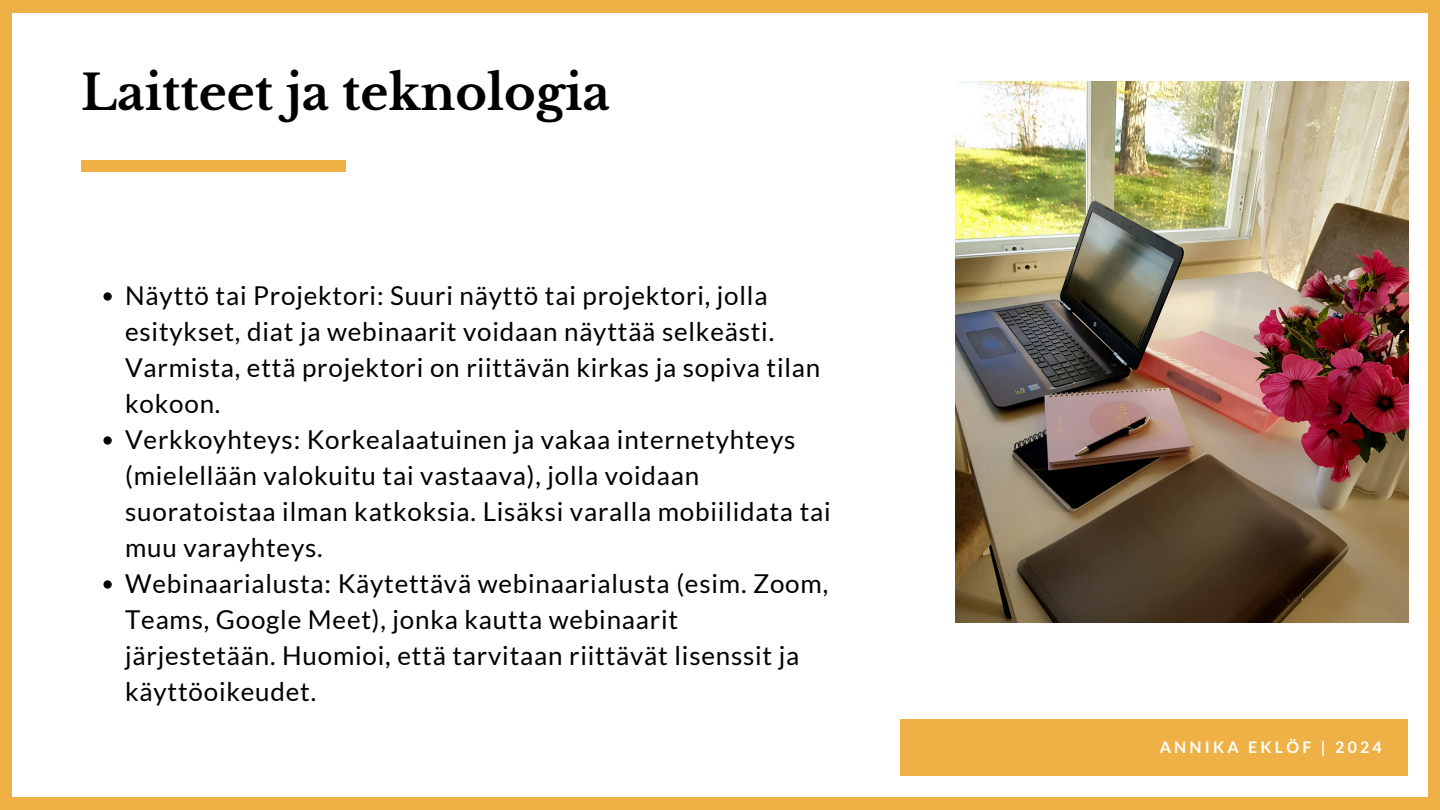
<style>
.page{position:relative;width:1440px;height:810px;background:#efb145}
.page>*{position:absolute;margin:0;border:0;box-sizing:border-box;transform-origin:0 0}
.t1{font:700 48px "Libre Baskerville";color:#000}
.t2{font:26px/36px "Lato";letter-spacing:.03em;color:#000}
.t3{font:700 16px "Lato";letter-spacing:.2em;color:#fff}
</style>
<div class="page">
<div style="left:12px;top:13px;width:1416px;height:784px;background:#fff"></div>
<div style="left:901px;top:719px;width:507px;height:57px;background:#efb145"></div>
<svg style="left:104px;top:292px;width:8px;height:9px"></svg>
<svg style="left:104px;top:436px;width:8px;height:9px"></svg>
<svg style="left:104px;top:580px;width:8px;height:9px"></svg>
<div style="left:81px;top:160px;width:265px;height:11px;background:#efb145"></div>
<img style="left:956px;top:81px;width:452px;height:541px">
<p class="t1" style="left:81px;top:63px;width:531px">Laitteet ja teknologia</p>
<p class="t2" style="left:125px;top:277px;width:697px">Näyttö tai Projektori: Suuri näyttö tai projektori, jolla esitykset, diat ja webinaarit voidaan näyttää selkeästi.<br>Varmista, että projektori on riittävän kirkas ja sopiva tilan kokoon.</p>
<p class="t2" style="left:125px;top:421px;width:707px">Verkkoyhteys: Korkealaatuinen ja vakaa internetyhteys (mielellään valokuitu tai vastaava), jolla voidaan suoratoistaa ilman katkoksia. Lisäksi varalla mobiilidata tai muu varayhteys.</p>
<p class="t2" style="left:125px;top:565px;width:704px">Webinaarialusta: Käytettävä webinaarialusta (esim. Zoom, Teams, Google Meet), jonka kautta webinaarit järjestetään. Huomioi, että tarvitaan riittävät lisenssit ja käyttöoikeudet.</p>
<h1 class="t3" style="left:1160px;top:737px;width:224px">ANNIKA EKLÖF | 2024</h1>
</div>
